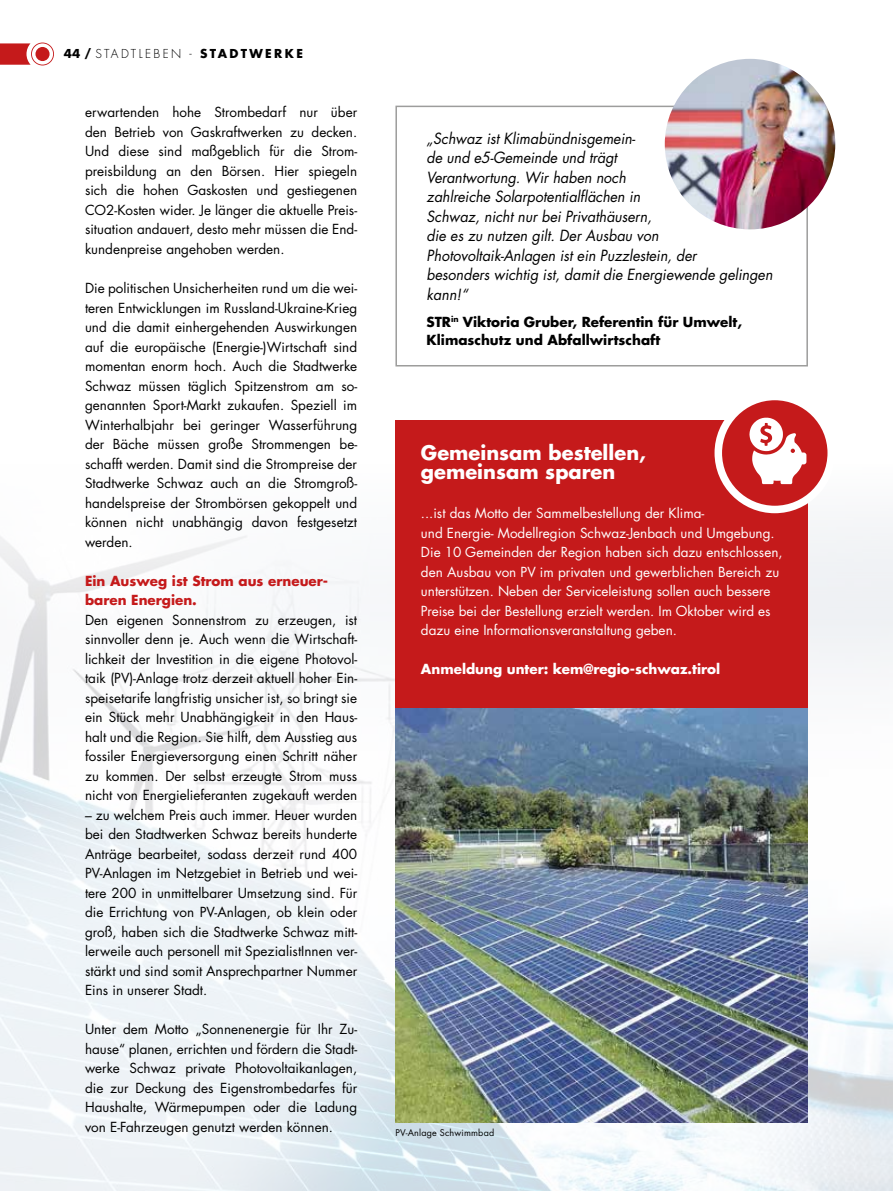
<style>
.page{position:relative;width:893px;height:1191px;background:#fff}
.page>*{position:absolute;margin:0;border:0;box-sizing:border-box;transform-origin:0 0}
.t1{font:700 19.5px/19.5px "Futura LT Pro";color:#fff}
.t2{font:italic 15px/19.5px "Futura LT Pro";color:#000;scale:.95 1}
.t3{font:13.5px/19.5px "Futura LT Pro";color:#000;text-align:justify}
.t4{font:13.5px/19.5px "Futura LT Pro";color:#fff}
.t5{font:700 13.5px/18px "Futura LT Pro";color:#000}
.t6{font:700 13.5px/19.5px "Futura LT Pro";color:#c51a1b}
.t7{font:700 13.5px "Futura LT Pro";color:#fff}
.t8{font:700 12px "Futura LT Pro";letter-spacing:.2em;color:#000}
.t9{font:9px "Futura LT Pro";letter-spacing:.02em;color:#000}
.s1{font-weight:300}
</style>
<div class="page">
<img style="left:0;top:523px;width:893px;height:668px">
<div style="left:395px;top:106px;width:413px;height:260px;border:2px solid #9d9d9c"></div>
<img style="left:665px;top:59px;width:170px;height:170px;border-radius:85px">
<img style="left:395px;top:707px;width:413px;height:415px">
<div style="left:395px;top:420px;width:413px;height:287px;background:#c51a1b"></div>
<svg style="left:718px;top:396px;width:113px;height:113px"></svg>
<div style="left:714px;top:393px;width:121px;height:120px;border:8px solid #fff;border-radius:50%"></div>
<svg style="left:749px;top:418px;width:57px;height:66px"></svg>
<svg style="left:0;top:43px;width:54px;height:22px"></svg>
<p class="t8" style="left:64px;top:44px;width:241px">44 / <span class="s1">STADTLEBEN -</span> STADTWERKE</p>
<p class="t3" style="left:85px;top:103px;width:274px">erwartenden hohe Strombedarf nur über den Betrieb von Gaskraftwerken zu decken.<br>Und diese sind maßgeblich für die Strom&shy;preisbildung an den Börsen. Hier spiegeln sich die hohen Gaskosten und gestiegenen CO2-Kosten wider. Je länger die aktuelle Preis&shy;situation andauert, desto mehr müssen die End&shy;kundenpreise angehoben werden.</p>
<p class="t3" style="left:85px;top:278px;width:274px">Die politischen Unsicherheiten rund um die wei&shy;teren Entwicklungen im Russland-Ukraine-Krieg und die damit einhergehenden Auswirkungen auf die europäische (Energie-)Wirtschaft sind momentan enorm hoch. Auch die Stadtwerke Schwaz müssen täglich Spitzenstrom am so&shy;genannten Sport-Markt zukaufen. Speziell im Winterhalbjahr bei geringer Wasserführung der Bäche müssen große Strommengen be&shy;schafft werden. Damit sind die Strompreise der Stadtwerke Schwaz auch an die Stromgroß&shy;handelspreise der Strombörsen gekoppelt und können nicht unabhängig davon festgesetzt werden.</p>
<p class="t6" style="left:85px;top:570px;width:244px">Ein Ausweg ist Strom aus erneuer&shy;baren Energien.</p>
<p class="t3" style="left:85px;top:609px;width:274px">Den eigenen Sonnenstrom zu erzeugen, ist sinnvoller denn je. Auch wenn die Wirtschaft&shy;lichkeit der Investition in die eigene Photovol&shy;taik (PV)-Anlage trotz derzeit aktuell hoher Ein&shy;speisetarife langfristig unsicher ist, so bringt sie ein Stück mehr Unabhängigkeit in den Haus&shy;halt und die Region. Sie hilft, dem Ausstieg aus fossiler Energieversorgung einen Schritt näher zu kommen. Der selbst erzeugte Strom muss nicht von Energielieferanten zugekauft werden</p>
<p class="t3" style="left:85px;top:804px;width:274px">– zu welchem Preis auch immer. Heuer wurden bei den Stadtwerken Schwaz bereits hunderte Anträge bearbeitet, sodass derzeit rund 400<br>PV-Anlagen im Netzgebiet in Betrieb und wei&shy;tere 200 in unmittelbarer Umsetzung sind. Für die Errichtung von PV-Anlagen, ob klein oder groß, haben sich die Stadtwerke Schwaz mitt&shy;lerweile auch personell mit SpezialistInnen ver&shy;stärkt und sind somit Ansprechpartner Nummer Eins in unserer Stadt.</p>
<p class="t3" style="left:85px;top:1019px;width:274px">Unter dem Motto „Sonnenenergie für Ihr Zu&shy;hause“ planen, errichten und fördern die Stadt&shy;werke Schwaz private Photovoltaikanlagen, die zur Deckung des Eigenstrombedarfes für Haushalte, Wärmepumpen oder die Ladung von E-Fahrzeugen genutzt werden können.</p>
<p class="t2" style="left:427px;top:128px;width:366px">„Schwaz ist Klimabündnisgemein-<br>de und e5-Gemeinde und trägt<br>Verantwortung. Wir haben noch<br>zahlreiche Solarpotentialflächen in<br>Schwaz, nicht nur bei Privathäusern,<br>die es zu nutzen gilt. Der Ausbau von Photovoltaik-Anlagen ist ein Puzzlestein, der<br>besonders wichtig ist, damit die Energiewende gelingen kann!“</p>
<p class="t5" style="left:427px;top:312px;width:317px">STR<sup>in</sup> Viktoria Gruber, Referentin für Umwelt,<br>Klimaschutz und Abfallwirtschaft</p>
<h1 class="t1" style="left:421px;top:442px;width:226px">Gemeinsam bestellen, gemeinsam sparen</h1>
<p class="t4" style="left:421px;top:503px;width:363px">...ist das Motto der Sammelbestellung der Klima-<br>und Energie- Modellregion Schwaz-Jenbach und Umgebung.<br>Die 10 Gemeinden der Region haben sich dazu entschlossen, den Ausbau von PV im privaten und gewerblichen Bereich zu unterstützen. Neben der Serviceleistung sollen auch bessere Preise bei der Bestellung erzielt werden. Im Oktober wird es dazu eine Informationsveranstaltung geben.</p>
<p class="t7" style="left:421px;top:659px;width:301px">Anmeldung unter: kem@regio-schwaz.tirol</p>
<p class="t9" style="left:395px;top:1126px;width:100px">PV-Anlage Schwimmbad</p>
</div>
